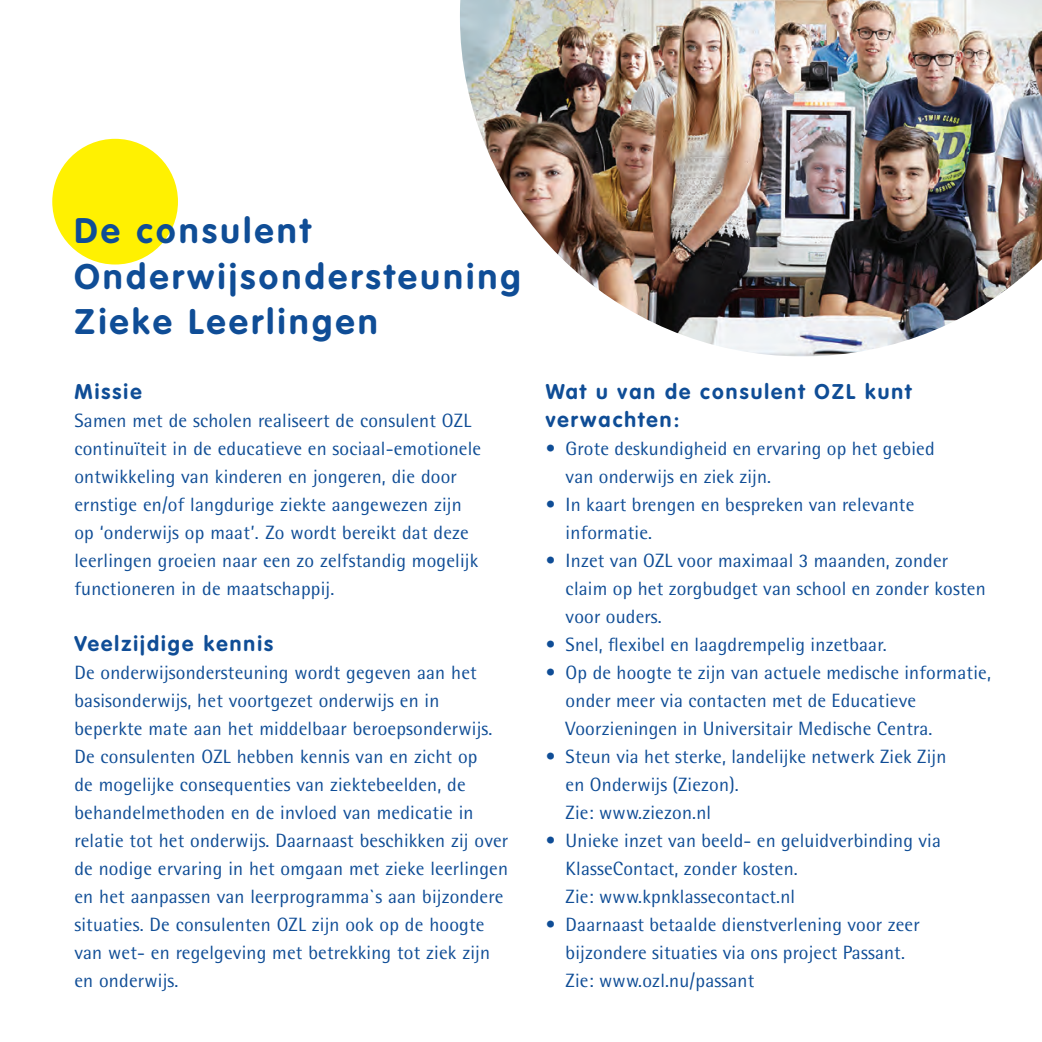
<style>
.page{position:relative;width:1042px;height:1042px;background:#fff}
.page>*{position:absolute;margin:0;border:0;box-sizing:border-box;transform-origin:0 0}
.t1{font:700 35px/45.5px "VAG Rounded";letter-spacing:.1em;color:#0f4d96}
.t2{font:700 21px/28px "VAG Rounded";letter-spacing:.1em;color:#0f4d96}
.t3{font:19.25px/28px "Rotis Semi Sans";letter-spacing:.01em;color:#0f4d96}
</style>
<div class="page">
<div style="left:52px;top:139px;width:126px;height:125px;background:#fff101;border-radius:50%"></div>
<img style="left:460px;top:0;width:582px;height:356px">
<h1 class="t1" style="left:74px;top:208px;width:448px">De consulent<br>Onderwijsondersteuning<br>Zieke Leerlingen</h1>
<p class="t2" style="left:74px;top:377px;width:69px">Missie</p>
<p class="t3" style="left:74px;top:406px;width:408px">Samen met de scholen realiseert de consulent OZL continuïteit in de educatieve en sociaal-emotionele ontwikkeling van kinderen en jongeren, die door ernstige en/of langdurige ziekte aangewezen zijn op ‘onderwijs op maat’ . Zo wordt bereikt dat deze leerlingen groeien naar een zo zelfstandig mogelijk functioneren in de maatschappij.</p>
<p class="t2" style="left:74px;top:629px;width:200px">Veelzijdige kennis</p>
<p class="t3" style="left:74px;top:658px;width:435px">De onderwijsondersteuning wordt gegeven aan het basisonderwijs, het voortgezet onderwijs en in beperkte mate aan het middelbaar beroepsonderwijs.<br>De consulenten OZL hebben kennis van en zicht op<br>de mogelijke consequenties van ziektebeelden, de behandelmethoden en de invloed van medicatie in relatie tot het onderwijs. Daarnaast beschikken zij over de nodige ervaring in het omgaan met zieke leerlingen en het aanpassen van leerprogramma`s aan bijzondere situaties. De consulenten OZL zijn ook op de hoogte van wet- en regelgeving met betrekking tot ziek zijn en onderwijs.</p>
<p class="t2" style="left:546px;top:377px;width:367px">Wat u van de consulent OZL kunt verwachten:</p>
<p class="t3" style="left:566px;top:434px;width:370px;text-indent:-20px">• Grote deskundigheid en ervaring op het gebied van onderwijs en ziek zijn.</p>
<p class="t3" style="left:566px;top:490px;width:350px;text-indent:-20px">• In kaart brengen en bespreken van relevante informatie.</p>
<p class="t3" style="left:566px;top:546px;width:422px;text-indent:-20px">• Inzet van OZL voor maximaal 3 maanden, zonder claim op het zorgbudget van school en zonder kosten voor ouders.</p>
<p class="t3" style="left:546px;top:630px;width:342px">• Snel, flexibel en laagdrempelig inzetbaar.</p>
<p class="t3" style="left:566px;top:658px;width:427px;text-indent:-20px">• Op de hoogte te zijn van actuele medische informatie, onder meer via contacten met de Educatieve<br>Voorzieningen in Universitair Medische Centra.</p>
<p class="t3" style="left:566px;top:742px;width:382px;text-indent:-20px">• Steun via het sterke, landelijke netwerk Ziek Zijn en Onderwijs (Ziezon).<br>Zie: www.ziezon.nl</p>
<p class="t3" style="left:566px;top:826px;width:377px;text-indent:-20px">• Unieke inzet van beeld- en geluidverbinding via<br>KlasseContact, zonder kosten.<br>Zie: www.kpnklassecontact.nl</p>
<p class="t3" style="left:566px;top:910px;width:356px;text-indent:-20px">• Daarnaast betaalde dienstverlening voor zeer bijzondere situaties via ons project Passant.<br>Zie: www.ozl.nu/passant</p>
</div>
